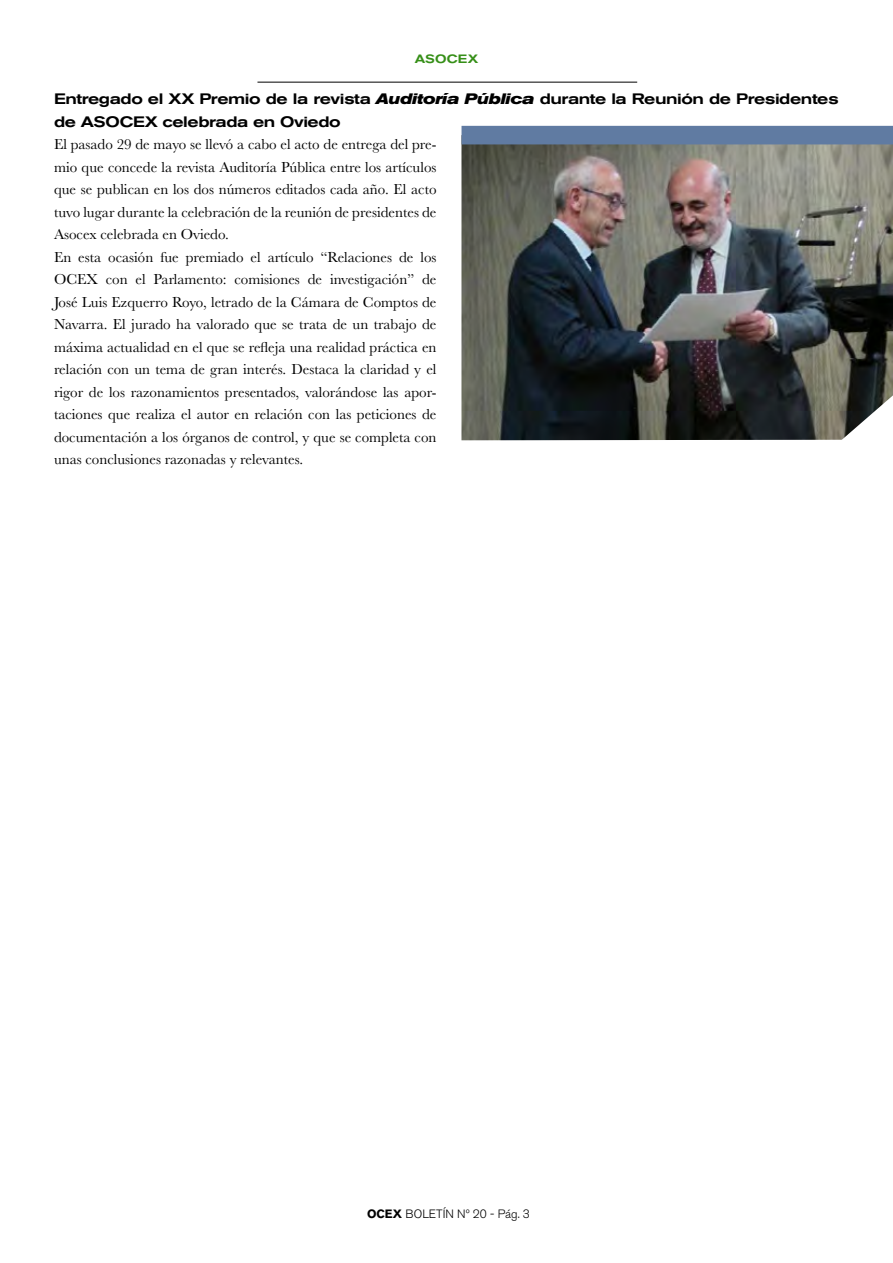
<style>
.page{position:relative;width:893px;height:1263px;background:#fff}
.page>*{position:absolute;margin:0;border:0;box-sizing:border-box;transform-origin:0 0}
.t1{font:15px/22.5px "Baskerville";color:#000}
.t2{font:500 expanded 15px/22.5px "Akzidenz Grotesk BE";letter-spacing:-.03em;color:#000}
.t3{font:300 12px "Akzidenz Grotesk BE";color:#000}
.t4{font:500 expanded 12px "Akzidenz Grotesk BE";letter-spacing:.02em;color:#368f18}
.s1{font-weight:700;font-style:italic}
.s2{font-weight:700}
</style>
<div class="page">
<hr style="left:257px;top:82px;width:380px;height:1px;background:#000">
<img style="left:461px;top:135px;width:432px;height:305px">
<div style="left:462px;top:126px;width:431px;height:18px;background:#607ba2"></div>
<p class="t4" style="left:415px;top:52px;width:65px">ASOCEX</p>
<p class="t2" style="left:54px;top:88px;width:786px">Entregado el XX Premio de la revista <span class="s1">Auditoría Pública</span> durante la Reunión de Presidentes de ASOCEX celebrada en Oviedo</p>
<p class="t1" style="left:54px;top:133px;width:384px">El pasado 29 de mayo se llevó a cabo el acto de entrega del pre&shy;mio que concede la revista Auditoría Pública entre los artículos que se publican en los dos números editados cada año. El acto tuvo lugar durante la celebración de la reunión de presidentes de Asocex celebrada en Oviedo.<br>En esta ocasión fue premiado el artículo “Relaciones de los OCEX con el Parlamento: comisiones de investigación” de José Luis Ezquerro Royo, letrado de la Cámara de Comptos de Navarra. El jurado ha valorado que se trata de un trabajo de máxima actualidad en el que se refleja una realidad práctica en relación con un tema de gran interés. Destaca la claridad y el rigor de los razonamientos presentados, valorándose las apor&shy;taciones que realiza el autor en relación con las peticiones de documentación a los órganos de control, y que se completa con unas conclusiones razonadas y relevantes.</p>
<p class="t3" style="left:367px;top:1207px;width:164px"><span class="s2">OCEX</span> BOLETÍN Nº 20 - Pág. 3</p>
</div>
